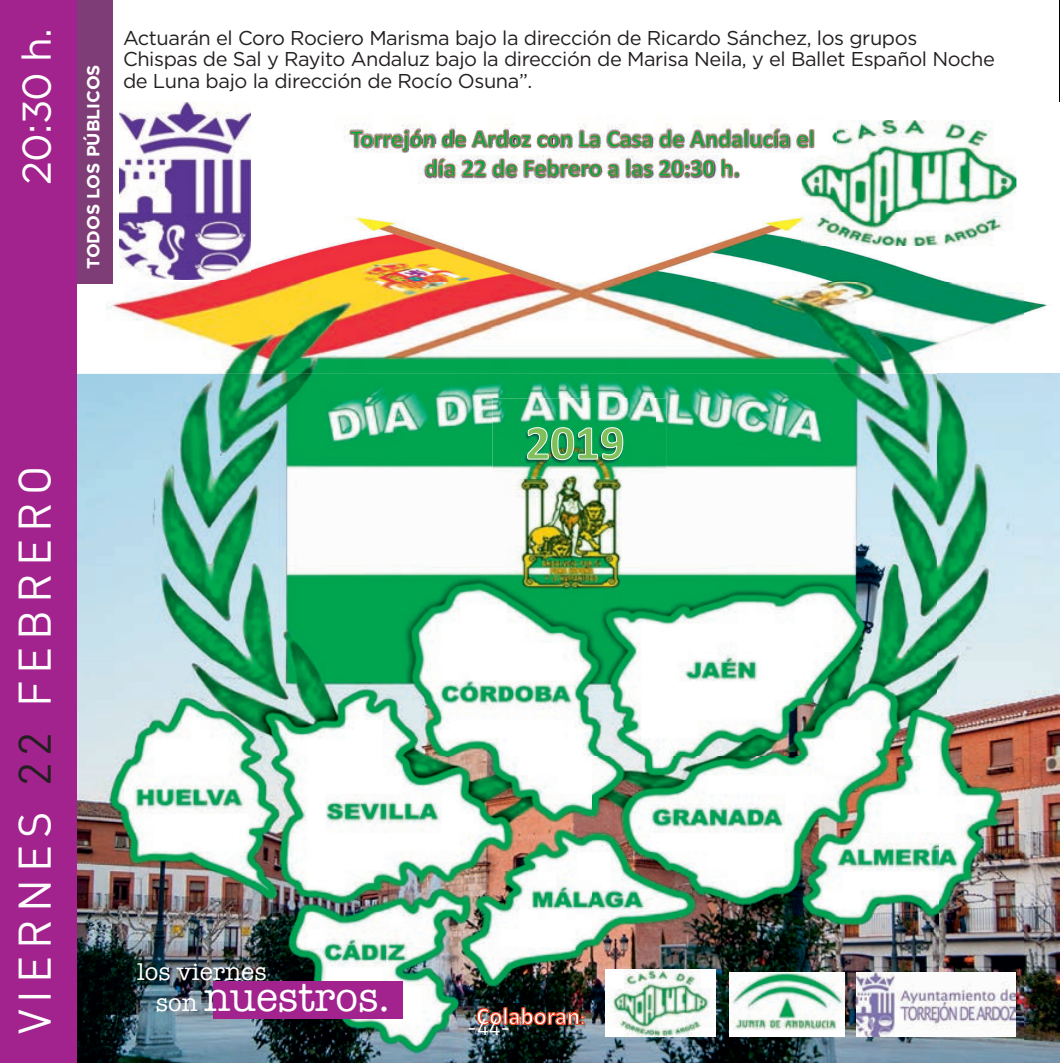
<style>
.page{position:relative;width:1060px;height:1063px;background:#fff}
.page>*{position:absolute;margin:0;border:0;box-sizing:border-box;transform-origin:0 0}
.t1{font:45px "DIN Pro";letter-spacing:.16em;color:#fff}
.t2{font:41.5px "American Typewriter";color:#fff}
.t3{font:40px "Gotham";color:#fff}
.t4{font:25px "American Typewriter";color:#fff}
.t5{font:22.5px "DIN Pro";color:#fff}
.t6{font:20px/21.2px "Gotham";letter-spacing:-.02em;color:#231f20}
.t7{font:700 17.5px "Gotham";color:#fff}
.s1{color:#231f20}
.s2{font-size:25px}
</style>
<div class="page">
<img style="left:1058px;top:373px;width:1px;height:690px">
<img style="left:112px;top:212px;width:935px;height:104px">
<img style="left:77px;top:374px;width:981px;height:689px">
<img style="left:77px;top:283px;width:946px;height:91px">
<img style="left:106px;top:283px;width:917px;height:86px">
<img style="left:801px;top:120px;width:215px;height:126px">
<img style="left:120px;top:103px;width:130px;height:176px">
<img style="left:856px;top:972px;width:159px;height:65px">
<img style="left:605px;top:970px;width:110px;height:66px">
<img style="left:729px;top:972px;width:115px;height:65px">
<img style="left:475px;top:1002px;width:110px;height:25px">
<img style="left:492px;top:398px;width:99px;height:78px">
<img style="left:654px;top:398px;width:12px;height:78px">
<img style="left:591px;top:398px;width:63px;height:78px">
<svg style="left:527px;top:427px;width:96px;height:33px;background:#5db46f"></svg>
<img style="left:344px;top:115px;width:112px;height:23px">
<img style="left:504px;top:124px;width:9px;height:5px">
<img style="left:578px;top:124px;width:45px;height:5px">
<img style="left:801px;top:120px;width:35px;height:35px">
<img style="left:571px;top:212px;width:33px;height:1px">
<img style="left:812px;top:130px;width:1px;height:17px">
<svg style="left:350px;top:129px;width:462px;height:55px"></svg>
<div style="left:0;top:0;width:77px;height:1063px;background:#a2238e"></div>
<div style="left:77px;top:0;width:35px;height:283px;background:#7f3d77"></div>
<div style="left:213px;top:981px;width:190px;height:37px;background:#a2238e"></div>
<h3 class="t3" style="left:15px;top:185px;width:158px;rotate:-90deg">20:30 h.</h3>
<p class="t7" style="left:83px;top:269px;width:206px;rotate:-90deg">TODOS LOS PÚBLICOS</p>
<p class="t6" style="left:123px;top:27px;width:873px">Actuarán el Coro Rociero Marisma bajo la dirección de Ricardo Sánchez, los grupos<br>Chispas de Sal y Rayito Andaluz bajo la dirección de Marisa Neila, y el Ballet Español Noche de Luna bajo la dirección de Rocío Osuna”.</p>
<h1 class="t1" style="left:4px;top:1034px;width:570px;rotate:-90deg">VIERNES <span class="s1">22</span> FEBRERO</h1>
<p class="t4" style="left:137px;top:952px;width:131px">los viernes</p>
<h2 class="t2" style="left:156px;top:965px;width:235px"><span class="s2">son</span> nuestros.</h2>
<p class="t5" style="left:467px;top:1011px;width:44px">-44-</p>
</div>
